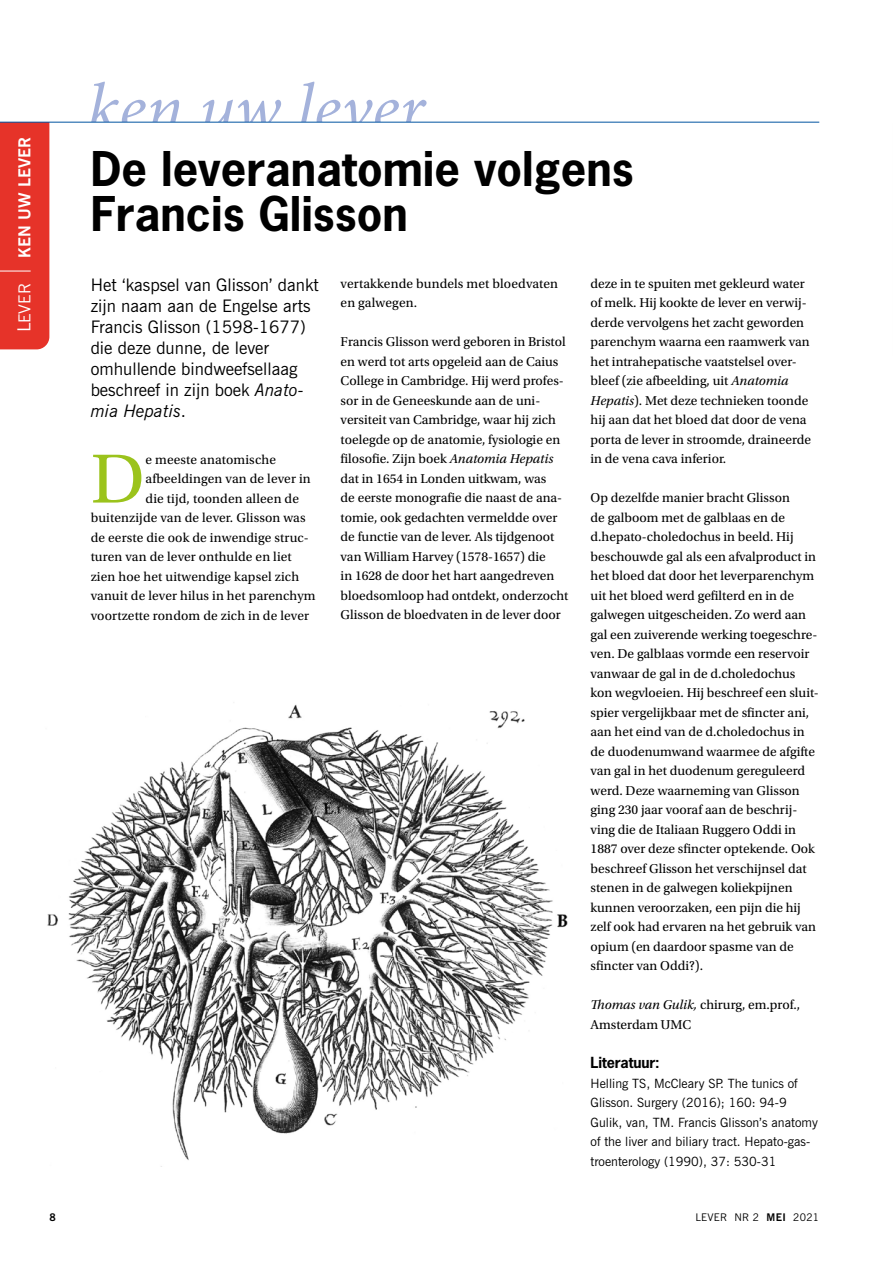
<style>
.page{position:relative;width:893px;height:1263px;background:#fff}
.page>*{position:absolute;margin:0;border:0;box-sizing:border-box;transform-origin:0 0}
.t1{font:73.2px "Utopia Std";color:#9bc31c}
.t2{font:italic 69px "Minion Pro";letter-spacing:-.005em;color:#a4b2db}
.t3{font:700 45px/45px "News Gothic";color:#000}
.t4{font:17.25px/21px "News Gothic BT";color:#000}
.t5{font:700 16.5px "News Gothic BT";letter-spacing:.005em;color:#fff}
.t6{font:16.5px "News Gothic BT";color:#fff}
.t7{font:700 14.4px "News Gothic";letter-spacing:-.01em;color:#000}
.t8{font:13.5px/19.5px "Utopia Std";color:#000}
.t9{font:12.75px/19.5px "News Gothic BT";color:#000}
.t10{font:10.5px "News Gothic BT";letter-spacing:.03em;color:#000}
.t11{font:700 10.5px "News Gothic BT";color:#000}
.s1{font-size:18px}
.s2{font-style:italic}
.s3{font-weight:700}
</style>
<div class="page">
<div style="left:0;top:123px;width:49px;height:226px;background:#e63329"></div>
<hr style="left:0;top:271px;width:31px;height:1px;background:#fff">
<hr style="left:0;top:122px;width:819px;height:1px;background:#0053a1">
<img style="left:47px;top:704px;width:521px;height:456px">
<p class="t5" style="left:15px;top:258px;width:122px;rotate:-90deg">KEN UW LEVER</p>
<p class="t6" style="left:15px;top:332px;width:50px;rotate:-90deg"><span class="s1">L</span>EVER</p>
<h2 class="t2" style="left:87px;top:62px;width:340px">ken uw lever</h2>
<h3 class="t3" style="left:91px;top:145px;width:544px">De leveranatomie volgens<br>Francis Glisson</h3>
<p class="t4" style="left:91px;top:274px;width:230px">Het ‘kaspsel van Glisson’ dankt zijn naam aan de Engelse arts<br>Francis Glisson (1598-1677) die deze dunne, de lever omhullende bindweefsellaag beschreef in zijn boek <span class="s2">Anato&shy;mia Hepatis</span>.</p>
<h1 class="t1" style="left:91px;top:439px;width:56px">D</h1>
<p class="t8" style="left:146px;top:450px;width:132px">e meeste anatomische</p>
<p class="t8" style="left:146px;top:469px;width:167px">afbeeldingen van de lever in</p>
<p class="t8" style="left:146px;top:489px;width:155px">die tijd, toonden alleen de</p>
<p class="t8" style="left:91px;top:508px;width:216px">buitenzijde van de lever. Glisson was</p>
<p class="t8" style="left:91px;top:528px;width:220px">de eerste die ook de inwendige struc-</p>
<p class="t8" style="left:91px;top:547px;width:203px">turen van de lever onthulde en liet</p>
<p class="t8" style="left:91px;top:567px;width:210px">zien hoe het uitwendige kapsel zich</p>
<p class="t8" style="left:91px;top:586px;width:226px">vanuit de lever hilus in het parenchym</p>
<p class="t8" style="left:91px;top:606px;width:220px">voortzette rondom de zich in de lever</p>
<p class="t8" style="left:341px;top:274px;width:219px">vertakkende bundels met bloedvaten en galwegen.</p>
<p class="t8" style="left:341px;top:333px;width:229px">Francis Glisson werd geboren in Bristol en werd tot arts opgeleid aan de Caius College in Cambridge. Hij werd profes&shy;sor in de Geneeskunde aan de uni&shy;versiteit van Cambridge, waar hij zich toelegde op de anatomie, fysiologie en filosofie. Zijn boek <span class="s2">Anatomia Hepatis </span>dat in 1654 in Londen uitkwam, was<br>de eerste monografie die naast de ana&shy;tomie, ook gedachten vermeldde over de functie van de lever. Als tijdgenoot van William Harvey (1578-1657) die<br>in 1628 de door het hart aangedreven bloedsomloop had ontdekt, onderzocht Glisson de bloedvaten in de lever door</p>
<p class="t8" style="left:591px;top:274px;width:222px">deze in te spuiten met gekleurd water of melk. Hij kookte de lever en verwij&shy;derde vervolgens het zacht geworden parenchym waarna een raamwerk van het intrahepatische vaatstelsel over&shy;bleef (zie afbeelding, uit <span class="s2">Anatomia Hepatis</span>). Met deze technieken toonde hij aan dat het bloed dat door de vena porta de lever in stroomde, draineerde in de vena cava inferior.</p>
<p class="t8" style="left:591px;top:488px;width:230px">Op dezelfde manier bracht Glisson<br>de galboom met de galblaas en de d.hepato-choledochus in beeld. Hij beschouwde gal als een afvalproduct in het bloed dat door het leverparenchym uit het bloed werd gefilterd en in de galwegen uitgescheiden. Zo werd aan gal een zuiverende werking toegeschre&shy;ven. De galblaas vormde een reservoir vanwaar de gal in de d.choledochus kon wegvloeien. Hij beschreef een sluit&shy;spier vergelijkbaar met de sfincter ani, aan het eind van de d.choledochus in de duodenumwand waarmee de afgifte van gal in het duodenum gereguleerd werd. Deze waarneming van Glisson ging 230 jaar vooraf aan de beschrij&shy;ving die de Italiaan Ruggero Oddi in 1887 over deze sfincter optekende. Ook beschreef Glisson het verschijnsel dat stenen in de galwegen koliekpijnen kunnen veroorzaken, een pijn die hij zelf ook had ervaren na het gebruik van opium (en daardoor spasme van de sfincter van Oddi?).</p>
<p class="t8" style="left:591px;top:995px;width:211px"><span class="s2">Thomas van Gulik,</span> chirurg, em.prof.,<br>Amsterdam UMC</p>
<p class="t7" style="left:591px;top:1053px;width:71px">Literatuur:</p>
<p class="t9" style="left:591px;top:1073px;width:229px">Helling TS, McCleary SP. The tunics of Glisson. Surgery (2016); 160: 94-9<br>Gulik, van, TM. Francis Glisson’s anatomy of the liver and biliary tract. Hepato-gas&shy;troenterology (1990), 37: 530-31</p>
<p class="t11" style="left:50px;top:1211px;width:8px">8</p>
<p class="t10" style="left:695px;top:1211px;width:125px">LEVER NR 2 <span class="s3">MEI</span> 2021</p>
</div>
